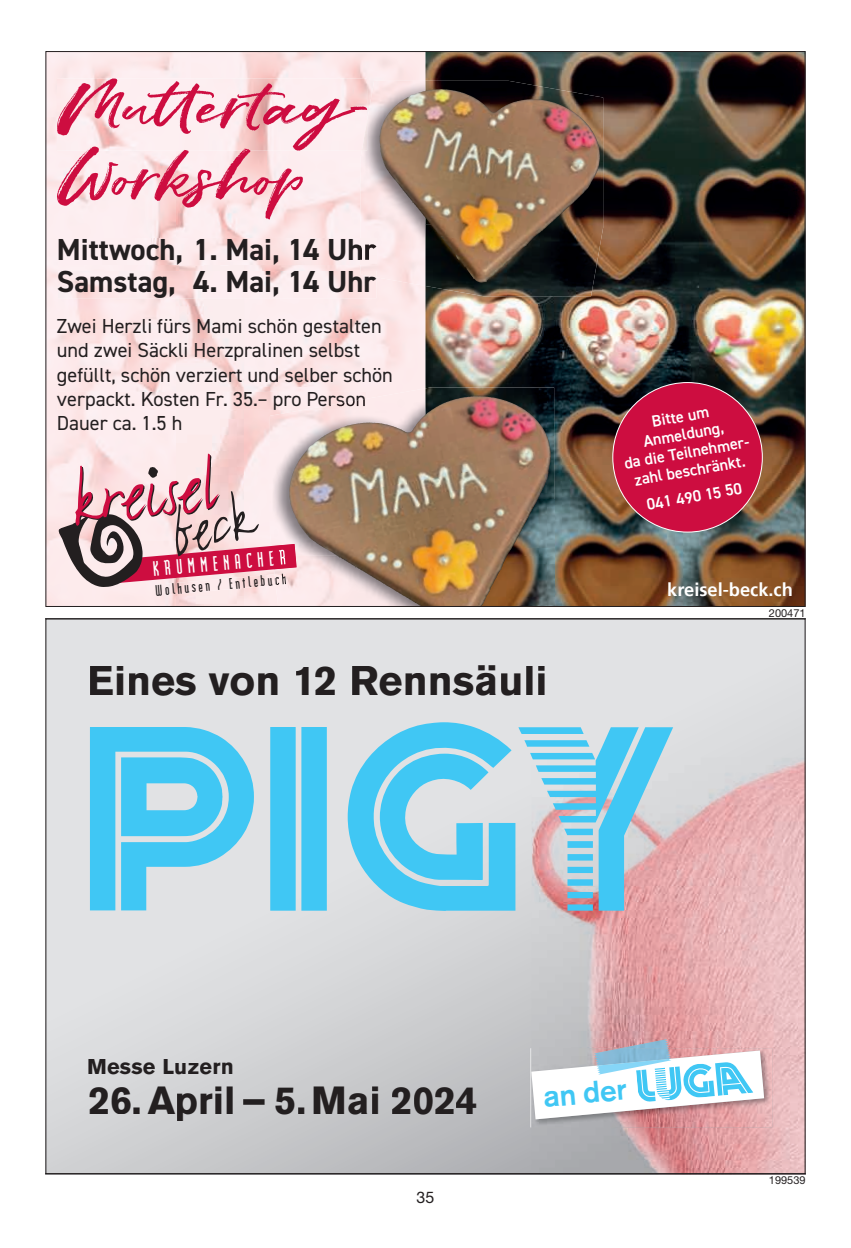
<style>
.page{position:relative;width:851px;height:1248px;background:#fff}
.page>*{position:absolute;margin:0;border:0;box-sizing:border-box;transform-origin:0 0}
.t1{font:500 90.6px "Linotype Feltpen";color:#231f20}
.t2{font:77.2px/71px "May Wilde";color:#cd0d40}
.t3{font:700 41.4px "Akzidenz Grotesk Pro";color:#231f20}
.t4{font:700 39px "Akzidenz Grotesk Pro";color:#231f20}
.t5{font:700 30.4px/32.4px "DIN2014";color:#231f20}
.t6{font:500 29.8px "Akzidenz Grotesk Pro";color:#40c7f4}
.t7{font:700 25.2px "Modula";color:#fff}
.t8{font:700 21.6px "Akzidenz Grotesk Pro";letter-spacing:.01em;color:#231f20}
.t9{font:20.2px/24.4px "DIN2014";color:#231f20}
.t10{font:700 18.4px "Modula";color:#231f20}
.t11{font:700 18.2px "Frutiger";color:#fff}
.t12{font:600 16.2px/18.2px "DIN2014";color:#fff;text-align:center}
.t13{font:16px "Helvetica Neue LT Std";color:#231f20}
.t14{font:11px "Helvetica Neue LT Std";color:#231f20}
</style>
<div class="page">
<img style="left:47px;top:53px;width:756px;height:552px">
<svg style="left:47px;top:620px;width:756px;height:552px"></svg>
<h2 class="t2" style="left:57px;top:73px;width:312px">Muttertag-<br>Workshop</h2>
<h3 class="t5" style="left:57px;top:233px;width:320px">Mittwoch, 1. Mai, 14 Uhr<br>Samstag, 4. Mai, 14 Uhr</h3>
<p class="t9" style="left:57px;top:313px;width:337px">Zwei Herzli fürs Mami schön gestalten und zwei Säckli Herzpralinen selbst gefüllt, schön verziert und selber schön verpackt. Kosten Fr. 35.– pro Person Dauer ca. 1.5 h</p>
<h1 class="t1" style="left:143px;top:385px;width:22px">.</h1>
<p class="t12" style="left:616px;top:418px;width:127px;rotate:-10deg">Bitte um<br>Anmeldung,<br>da die Teilnehmer&shy;zahl beschränkt.</p>
<p class="t12" style="left:645px;top:495px;width:98px;rotate:-10deg">041 490 15 50</p>
<p class="t7" style="left:152px;top:557px;width:135px;rotate:-5deg">KRUMMENACHER</p>
<p class="t10" style="left:155px;top:582px;width:133px;rotate:-5deg">Wolhusen / Entlebuch</p>
<p class="t11" style="left:667px;top:582px;width:127px">kreisel-beck.ch</p>
<h3 class="t3" style="left:87px;top:653px;width:461px">Eines von 12 Rennsäuli</h3>
<p class="t14" style="left:768px;top:606px;width:38px">200471</p>
<p class="t8" style="left:87px;top:1052px;width:148px">Messe Luzern</p>
<h3 class="t4" style="left:88px;top:1074px;width:390px">26. April – 5.Mai 2024</h3>
<p class="t13" style="left:416px;top:1187px;width:19px">35</p>
<h3 class="t6" style="left:542px;top:1077px;width:85px;rotate:-5deg">an der</h3>
<p class="t14" style="left:768px;top:1173px;width:38px">199539</p>
</div>
